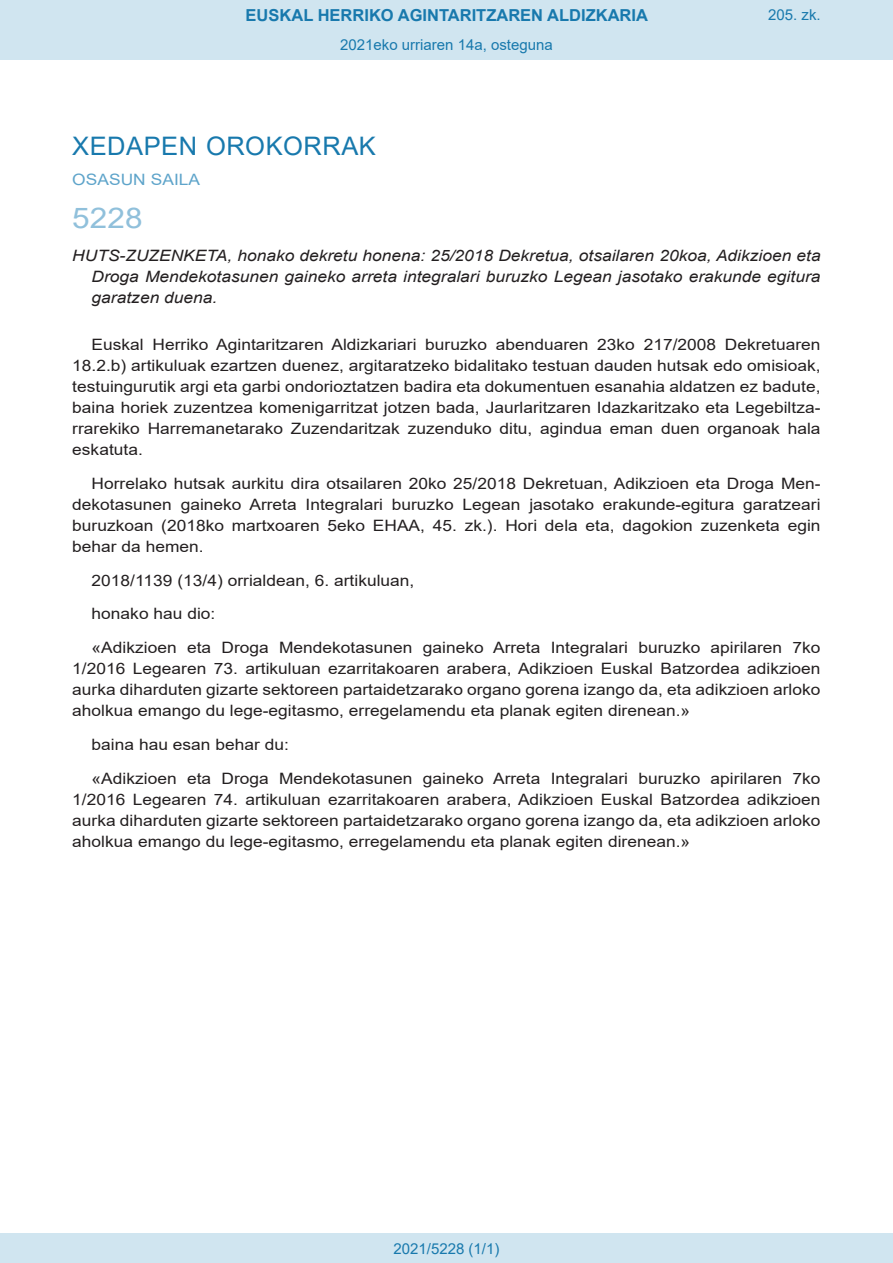
<style>
.page{position:relative;width:893px;height:1263px;background:#fff}
.page>*{position:absolute;margin:0;border:0;box-sizing:border-box;transform-origin:0 0}
.BOPVOrden{font:28.5px "Arial";color:#90c0db;scale:1.11 1}
.BOPVSeccion{font:25.5px "Arial";letter-spacing:.02em;color:#1879ad}
.t1{font:700 16.5px "Arial";color:#1879ad}
.BOPVDetalle{font:15.6px/21px "Arial";color:#231f20;text-align:justify;scale:1.11 1}
.BOPVTitulo{font:italic 15.6px/21px "Arial";color:#231f20;text-align:justify;scale:1.11 1}
.BOPVOrganismo{font:15.6px "Arial";letter-spacing:.005em;color:#5ea4ca;scale:1.11 1}
.Paginacion_Centro{font:15px "Arial";color:#1879ad}
</style>
<div class="page">
<div style="left:0;top:0;width:893px;height:60px;background:#d0e5f0"></div>
<div style="left:0;top:1233px;width:893px;height:30px;background:#d0e5f0"></div>
<p class="t1" style="left:246px;top:3px;width:404px">EUSKAL HERRIKO AGINTARITZAREN ALDIZKARIA</p>
<p class="Paginacion_Centro" style="left:340px;top:35px;width:214px">2021eko urriaren 14a, osteguna</p>
<p class="Paginacion_Centro" style="left:768px;top:5px;width:54px">205. zk.</p>
<p class="BOPVSeccion" style="left:72px;top:128px;width:305px">XEDAPEN OROKORRAK</p>
<p class="BOPVOrganismo" style="left:72px;top:169px;width:117px">OSASUN SAILA</p>
<p class="BOPVOrden" style="left:72px;top:198px;width:65px">5228</p>
<p class="BOPVTitulo" style="left:92px;top:246px;width:658px;text-indent:-19px">HUTS-ZUZENKETA, honako dekretu honena: 25/2018 Dekretua, otsailaren 20koa, Adikzioen eta Droga Mendekotasunen gaineko arreta integralari buruzko Legean jasotako erakunde egitura garatzen duena.</p>
<p class="BOPVDetalle" style="left:72px;top:334px;width:676px;text-indent:19px">Euskal Herriko Agintaritzaren Aldizkariari buruzko abenduaren 23ko 217/2008 Dekretuaren 18.2.b) artikuluak ezartzen duenez, argitaratzeko bidalitako testuan dauden hutsak edo omisioak, testuingurutik argi eta garbi ondorioztatzen badira eta dokumentuen esanahia aldatzen ez badute, baina horiek zuzentzea komenigarritzat jotzen bada, Jaurlaritzaren Idazkaritzako eta Legebiltza&shy;rrarekiko Harremanetarako Zuzendaritzak zuzenduko ditu, agindua eman duen organoak hala eskatuta.</p>
<p class="BOPVDetalle" style="left:72px;top:473px;width:676px;text-indent:19px">Horrelako hutsak aurkitu dira otsailaren 20ko 25/2018 Dekretuan, Adikzioen eta Droga Men&shy;dekotasunen gaineko Arreta Integralari buruzko Legean jasotako erakunde-egitura garatzeari buruzkoan (2018ko martxoaren 5eko EHAA, 45. zk.). Hori dela eta, dagokion zuzenketa egin behar da hemen.</p>
<p class="BOPVDetalle" style="left:92px;top:569px;width:292px">2018/1139 (13/4) orrialdean, 6. artikuluan,</p>
<p class="BOPVDetalle" style="left:92px;top:603px;width:113px">honako hau dio:</p>
<p class="BOPVDetalle" style="left:72px;top:637px;width:676px;text-indent:19px">«Adikzioen eta Droga Mendekotasunen gaineko Arreta Integralari buruzko apirilaren 7ko 1/2016 Legearen 73. artikuluan ezarritakoaren arabera, Adikzioen Euskal Batzordea adikzioen aurka diharduten gizarte sektoreen partaidetzarako organo gorena izango da, eta adikzioen arloko aholkua emango du lege-egitasmo, erregelamendu eta planak egiten direnean.»</p>
<p class="BOPVDetalle" style="left:92px;top:734px;width:179px">baina hau esan behar du:</p>
<p class="BOPVDetalle" style="left:72px;top:767px;width:676px;text-indent:19px">«Adikzioen eta Droga Mendekotasunen gaineko Arreta Integralari buruzko apirilaren 7ko 1/2016 Legearen 74. artikuluan ezarritakoaren arabera, Adikzioen Euskal Batzordea adikzioen aurka diharduten gizarte sektoreen partaidetzarako organo gorena izango da, eta adikzioen arloko aholkua emango du lege-egitasmo, erregelamendu eta planak egiten direnean.»</p>
<p class="Paginacion_Centro" style="left:393px;top:1238px;width:107px">2021/5228 (1/1)</p>
</div>
